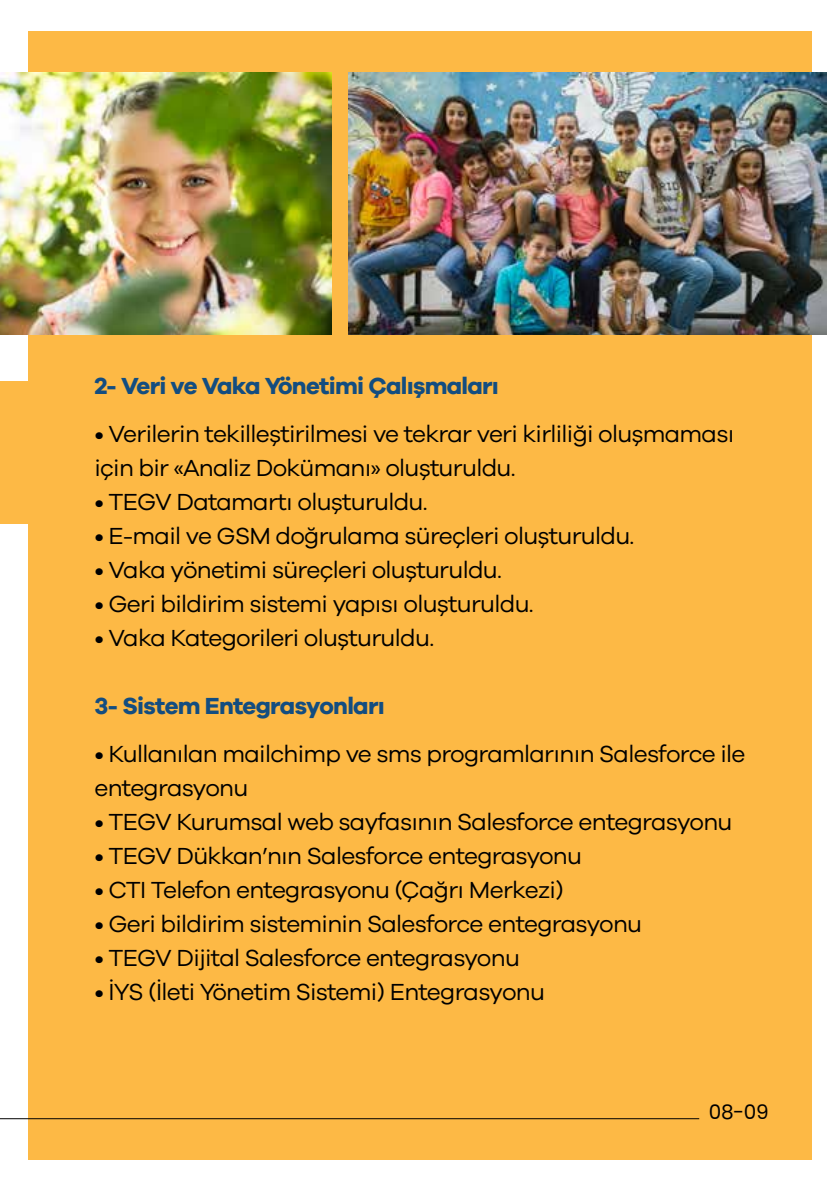
<style>
.page{position:relative;width:840px;height:1191px;background:#fff}
.page>*{position:absolute;margin:0;border:0;box-sizing:border-box;transform-origin:0 0}
.t1{font:24px/34px "Galano Grotesque";letter-spacing:-.03em;color:#000}
.t2{font:700 24px "Galano Grotesque";letter-spacing:-.03em;color:#134d80}
.t3{font:20px "Poppins";color:#000}
</style>
<div class="page">
<div style="left:0;top:381px;width:39px;height:143px;background:#fdb945"></div>
<div style="left:28px;top:31px;width:783px;height:1129px;background:#fdb945"></div>
<img style="left:0;top:72px;width:331px;height:262px">
<img style="left:348px;top:72px;width:477px;height:262px">
<hr style="left:0;top:1118px;width:698px;height:1px;background:#000">
<p class="t2" style="left:94px;top:371px;width:406px">2- Veri ve Vaka Yönetimi Çalışmaları</p>
<p class="t1" style="left:94px;top:416px;width:641px">• Verilerin tekilleştirilmesi ve tekrar veri kirliliği oluşmaması için bir «Analiz Dokümanı» oluşturuldu.</p>
<p class="t1" style="left:94px;top:484px;width:335px">• TEGV Datamartı oluşturuldu.</p>
<p class="t1" style="left:94px;top:518px;width:541px">• E-mail ve GSM doğrulama süreçleri oluşturuldu.</p>
<p class="t1" style="left:94px;top:552px;width:409px">• Vaka yönetimi süreçleri oluşturuldu.</p>
<p class="t1" style="left:94px;top:586px;width:440px">• Geri bildirim sistemi yapısı oluşturuldu.</p>
<p class="t1" style="left:94px;top:620px;width:341px">• Vaka Kategorileri oluşturuldu.</p>
<p class="t2" style="left:94px;top:691px;width:292px">3- Sistem Entegrasyonları</p>
<p class="t1" style="left:94px;top:736px;width:652px">• Kullanılan mailchimp ve sms programlarının Salesforce ile entegrasyonu</p>
<p class="t1" style="left:94px;top:804px;width:639px">• TEGV Kurumsal web sayfasının Salesforce entegrasyonu</p>
<p class="t1" style="left:94px;top:838px;width:489px">• TEGV Dükkan’nın Salesforce entegrasyonu</p>
<p class="t1" style="left:94px;top:872px;width:470px">• CTI Telefon entegrasyonu (Çağrı Merkezi)</p>
<p class="t1" style="left:94px;top:906px;width:549px">• Geri bildirim sisteminin Salesforce entegrasyonu</p>
<p class="t1" style="left:94px;top:940px;width:427px">• TEGV Dijital Salesforce entegrasyonu</p>
<p class="t1" style="left:94px;top:974px;width:452px">• İYS (İleti Yönetim Sistemi) Entegrasyonu</p>
<p class="t3" style="left:708px;top:1100px;width:61px">08-09</p>
</div>
